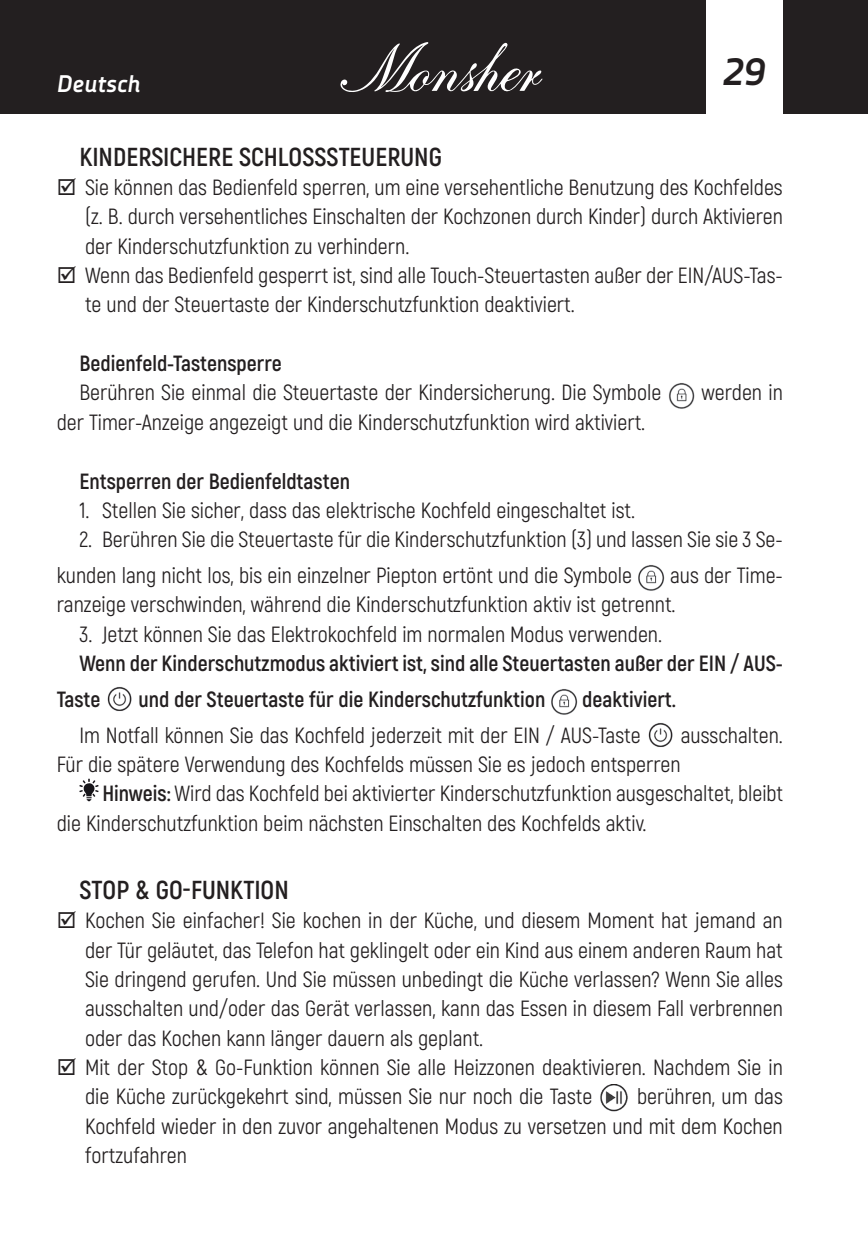
<style>
.page{position:relative;width:868px;height:1248px;background:#fff}
.page>*{position:absolute;margin:0;border:0;box-sizing:border-box;transform-origin:0 0}
.t1{font:italic 700 38px "Decima Nova Pro";color:#231f20}
.t2{font:700 26px "Akrobat";color:#231f20}
.t3{font:italic 700 24px "Decima Nova Pro";color:#fff}
.t4{font:22px/29.4px "Akrobat";color:#231f20}
.t5{font:700 22px/35.8px "Akrobat";color:#231f20}
.s1{font-weight:700}
</style>
<div class="page">
<div style="left:0;top:0;width:867px;height:113px;background:#231f20"></div>
<div style="left:706px;top:0;width:76px;height:119px;background:#fff"></div>
<svg style="left:340px;top:42px;width:202px;height:50px"></svg>
<img style="left:669px;top:383px;width:26px;height:26px">
<img style="left:638px;top:565px;width:26px;height:26px">
<img style="left:107px;top:687px;width:25px;height:24px">
<img style="left:551px;top:689px;width:26px;height:26px">
<img style="left:648px;top:723px;width:25px;height:24px">
<svg style="left:79px;top:778px;width:19px;height:23px"></svg>
<img style="left:600px;top:1084px;width:28px;height:28px">
<p class="t3" style="left:57px;top:70px;width:85px">Deutsch</p>
<h1 class="t1" style="left:722px;top:50px;width:46px">29</h1>
<p class="t2" style="left:79px;top:140px;width:364px">KINDERSICHERE SCHLOSSSTEUERUNG</p>
<p class="t4" style="left:85px;top:173px;width:699px">Sie können das Bedienfeld sperren, um eine versehentliche Benutzung des Kochfeldes (z. B. durch versehentliches Einschalten der Kochzonen durch Kinder) durch Aktivieren der Kinderschutzfunktion zu verhindern.<br>Wenn das Bedienfeld gesperrt ist, sind alle Touch-Steuertasten außer der EIN/AUS-Tas&shy;te und der Steuertaste der Kinderschutzfunktion deaktiviert.</p>
<p class="t5" style="left:79px;top:345px;width:204px">Bedienfeld-Tastensperre</p>
<p class="t4" style="left:79px;top:378px;width:583px">Berühren Sie einmal die Steuertaste der Kindersicherung. Die Symbole</p>
<p class="t4" style="left:701px;top:378px;width:83px">werden in</p>
<p class="t4" style="left:57px;top:407px;width:590px">der Timer-Anzeige angezeigt und die Kinderschutzfunktion wird aktiviert.</p>
<p class="t5" style="left:79px;top:463px;width:272px">Entsperren der Bedienfeldtasten</p>
<p class="t4" style="left:79px;top:495px;width:557px">1. Stellen Sie sicher, dass das elektrische Kochfeld eingeschaltet ist.</p>
<p class="t4" style="left:57px;top:521px;width:727px;line-height:35.8px;text-indent:23px">2. Berühren Sie die Steuertaste für die Kinderschutzfunktion (3) und lassen Sie sie 3 Se&shy;kunden lang nicht los, bis ein einzelner Piepton ertönt und die Symbole</p>
<p class="t4" style="left:57px;top:560px;width:727px;text-indent:613px">aus der Time&shy;ranzeige verschwinden, während die Kinderschutzfunktion aktiv ist getrennt.</p>
<p class="t4" style="left:79px;top:619px;width:584px">3. Jetzt können Sie das Elektrokochfeld im normalen Modus verwenden.</p>
<p class="t5" style="left:57px;top:645px;width:727px;text-indent:23px">Wenn der Kinderschutzmodus aktiviert ist, sind alle Steuertasten außer der EIN / AUS-<br>Taste</p>
<p class="t5" style="left:138px;top:681px;width:408px">und der Steuertaste für die Kinderschutzfunktion</p>
<p class="t5" style="left:582px;top:681px;width:95px">deaktiviert.</p>
<p class="t4" style="left:79px;top:720px;width:562px">Im Notfall können Sie das Kochfeld jederzeit mit der EIN / AUS-Taste</p>
<p class="t4" style="left:680px;top:720px;width:104px">ausschalten.</p>
<p class="t4" style="left:57px;top:749px;width:625px">Für die spätere Verwendung des Kochfelds müssen Sie es jedoch entsperren</p>
<p class="t4" style="left:102px;top:778px;width:682px"><span class="s1">Hinweis:</span> Wird das Kochfeld bei aktivierter Kinderschutzfunktion ausgeschaltet, bleibt</p>
<p class="t4" style="left:57px;top:808px;width:591px">die Kinderschutzfunktion beim nächsten Einschalten des Kochfelds aktiv.</p>
<p class="t2" style="left:79px;top:873px;width:211px">STOP &amp; GO-FUNKTION</p>
<p class="t4" style="left:85px;top:905px;width:699px">Kochen Sie einfacher! Sie kochen in der Küche, und diesem Moment hat jemand an der Tür geläutet, das Telefon hat geklingelt oder ein Kind aus einem anderen Raum hat Sie dringend gerufen. Und Sie müssen unbedingt die Küche verlassen? Wenn Sie alles ausschalten und/oder das Gerät verlassen, kann das Essen in diesem Fall verbrennen oder das Kochen kann länger dauern als geplant.<br>Mit der Stop &amp; Go-Funktion können Sie alle Heizzonen deaktivieren. Nachdem Sie in die Küche zurückgekehrt sind, müssen Sie nur noch die Taste</p>
<p class="t4" style="left:85px;top:1081px;width:699px;text-align:justify;text-indent:552px">berühren, um das Kochfeld wieder in den zuvor angehaltenen Modus zu versetzen und mit dem Kochen fortzufahren</p>
</div>
